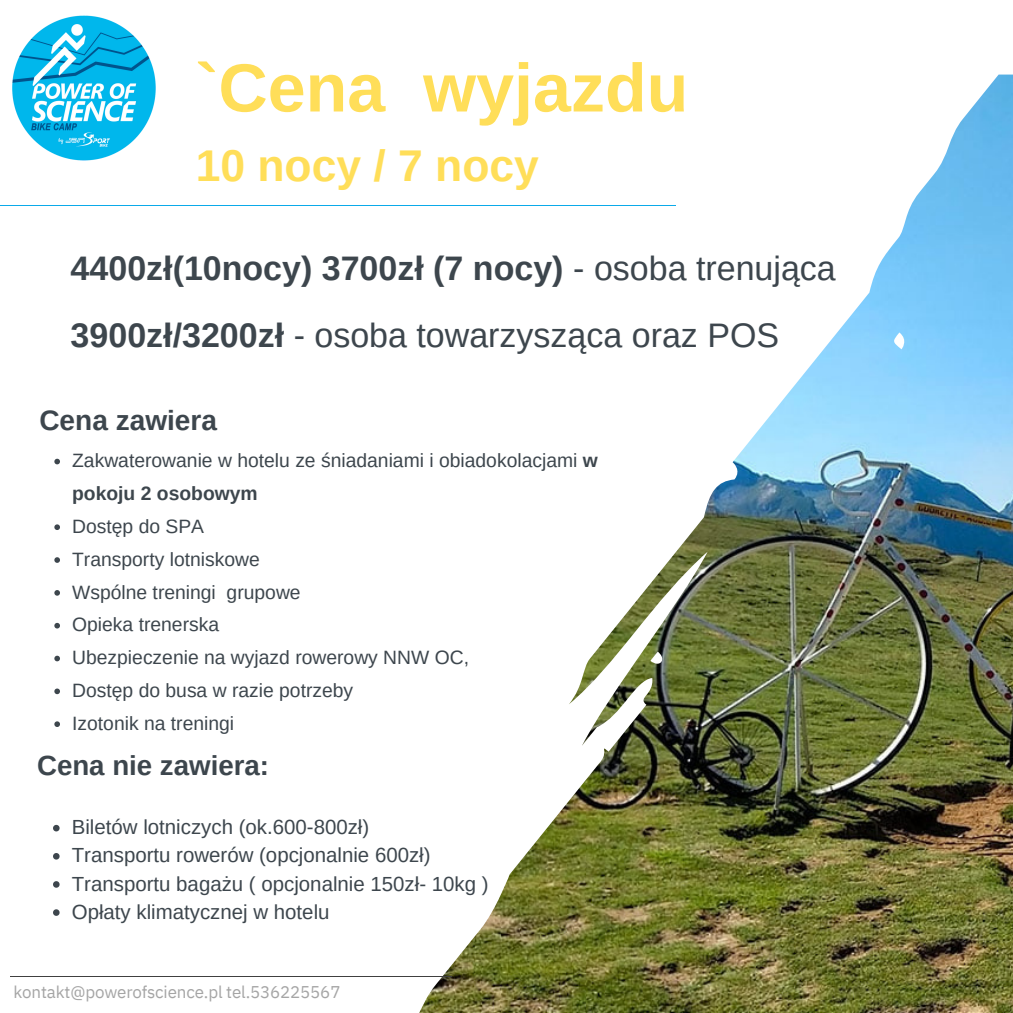
<style>
.page{position:relative;width:1013px;height:1013px;background:#fff}
.page>*{position:absolute;margin:0;border:0;box-sizing:border-box;transform-origin:0 0}
.t1{font:700 68.12px "Arimo";color:#ffde59}
.t2{font:700 44.38px "Arimo";color:#ffde59}
.t3{font:700 34px "Arimo";color:#3d464d}
.t4{font:34px "Arimo";color:#3d464d}
.t5{font:700 28px "Arimo";color:#3d464d}
.t6{font:700 27.62px "Arimo";color:#3d464d}
.t7{font:20.38px "Arimo";color:#3d464d}
.t8{font:19.25px/32.8px "Arimo";color:#3d464d}
.t9{font:17px "IBM Plex Sans";letter-spacing:-.01em;color:#a5a5a5}
.s1{font-weight:400}
.s2{font-weight:700}
</style>
<div class="page">
<hr style="left:0;top:205px;width:675px;height:1px;background:#0baae9">
<img style="left:419px;top:75px;width:593px;height:937px">
<hr style="left:10px;top:976px;width:441px;height:1px;background:#404040">
<img style="left:12px;top:15px;width:144px;height:146px">
<svg style="left:54px;top:459px;width:6px;height:5px"></svg>
<svg style="left:54px;top:524px;width:6px;height:6px"></svg>
<svg style="left:54px;top:557px;width:6px;height:6px"></svg>
<svg style="left:54px;top:590px;width:6px;height:5px"></svg>
<svg style="left:54px;top:623px;width:6px;height:5px"></svg>
<svg style="left:54px;top:655px;width:6px;height:6px"></svg>
<svg style="left:54px;top:688px;width:6px;height:6px"></svg>
<svg style="left:54px;top:721px;width:6px;height:6px"></svg>
<svg style="left:53px;top:824px;width:7px;height:7px"></svg>
<svg style="left:53px;top:853px;width:7px;height:6px"></svg>
<svg style="left:53px;top:881px;width:7px;height:6px"></svg>
<svg style="left:53px;top:909px;width:7px;height:6px"></svg>
<p class="t1" style="left:196px;top:50px;width:494px">`Cena wyjazdu</p>
<p class="t2" style="left:196px;top:141px;width:345px">10 nocy / 7 nocy</p>
<p class="t3" style="left:71px;top:249px;width:766px">4400zł(10nocy) 3700zł (7 nocy) <span class="s1">- osoba trenująca</span></p>
<p class="t4" style="left:71px;top:316px;width:710px"><span class="s2">3900zł/3200zł</span> - osoba towarzysząca oraz POS</p>
<p class="t5" style="left:39px;top:404px;width:179px">Cena zawiera</p>
<p class="t8" style="left:72px;top:444px;width:527px">Zakwaterowanie w hotelu ze śniadaniami i obiadokolacjami <span class="s2">w pokoju 2 osobowym</span></p>
<p class="t8" style="left:72px;top:510px;width:133px">Dostęp do SPA</p>
<p class="t8" style="left:72px;top:542px;width:189px">Transporty lotniskowe</p>
<p class="t8" style="left:72px;top:575px;width:230px">Wspólne treningi grupowe</p>
<p class="t8" style="left:72px;top:608px;width:148px">Opieka trenerska</p>
<p class="t8" style="left:72px;top:641px;width:398px">Ubezpieczenie na wyjazd rowerowy NNW OC,</p>
<p class="t8" style="left:72px;top:674px;width:282px">Dostęp do busa w razie potrzeby</p>
<p class="t8" style="left:72px;top:706px;width:163px">Izotonik na treningi</p>
<p class="t6" style="left:37px;top:750px;width:233px">Cena nie zawiera:</p>
<p class="t7" style="left:72px;top:815px;width:299px">Biletów lotniczych (ok.600-800zł)</p>
<p class="t7" style="left:72px;top:844px;width:360px">Transportu rowerów (opcjonalnie 600zł)</p>
<p class="t7" style="left:72px;top:872px;width:418px">Transportu bagażu ( opcjonalnie 150zł- 10kg )</p>
<p class="t7" style="left:72px;top:900px;width:259px">Opłaty klimatycznej w hotelu</p>
<p class="t9" style="left:14px;top:980px;width:328px">kontakt@powerofscience.pl tel.536225567</p>
</div>
